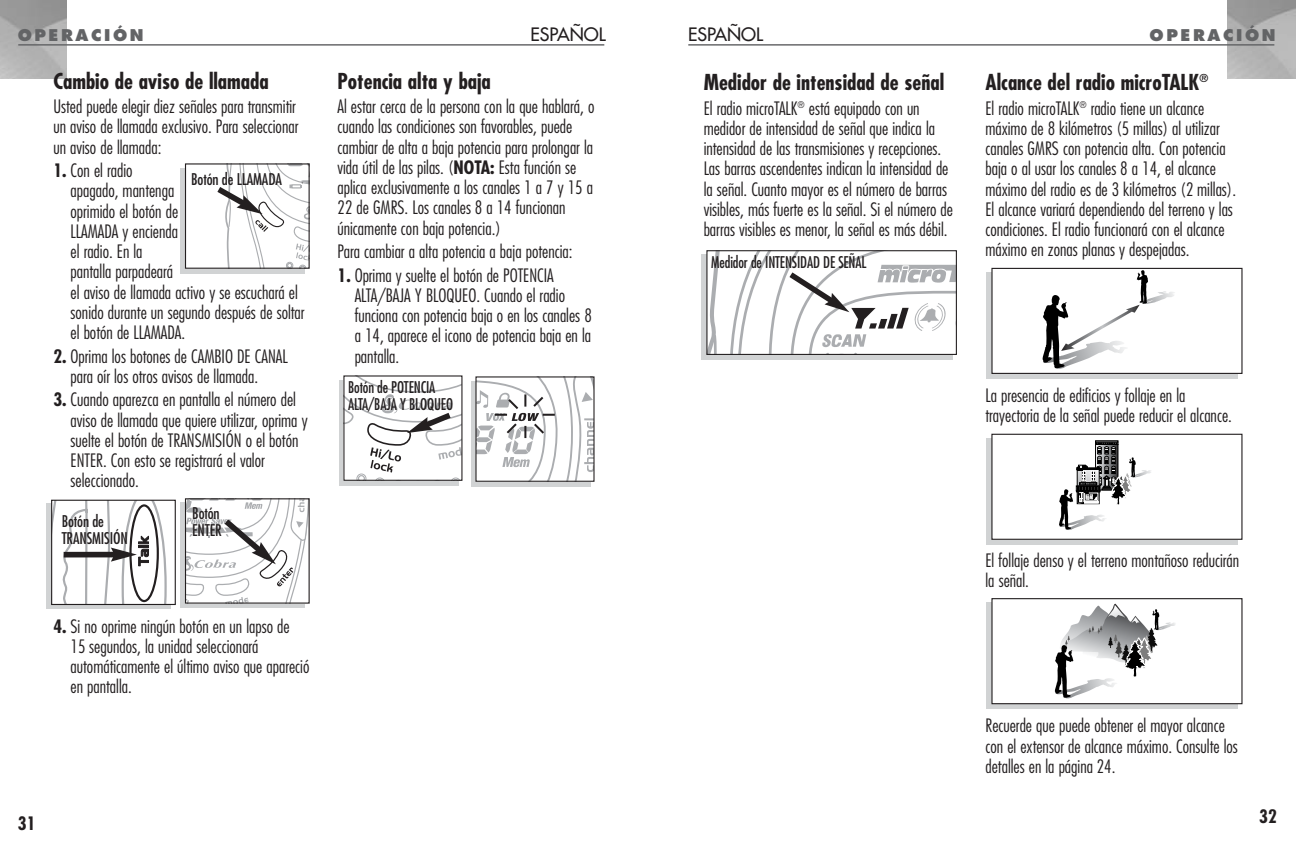
<style>
.page{position:relative;width:1296px;height:851px;background:#fff}
.page>*{position:absolute;margin:0;border:0;box-sizing:border-box;transform-origin:0 0}
.t1{font:700 condensed 21.38px "Futura";color:#231f20}
.t2{font:300 condensed 18px/20.2px "Futura";color:#231f20}
.t3{font:18px "Futura";color:#231f20}
.t4{font:700 condensed 18px "Futura";color:#231f20}
.t5{font:condensed 15.75px/16.9px "Futura";letter-spacing:-.01em;color:#231f20;scale:.95 1}
.t6{font:condensed 15.75px/16.9px "Futura";letter-spacing:-.01em;color:#231f20}
.t7{font:800 15.75px "Futura";letter-spacing:.165em;color:#636466}
.s1{font-weight:700}
</style>
<div class="page">
<hr style="left:688px;top:44px;width:586px;height:2px;background:#636466">
<hr style="left:18px;top:44px;width:586px;height:2px;background:#636466">
<div style="left:339px;top:380px;width:119px;height:105px;background:#d1d3d4"></div>
<svg style="left:344px;top:376px;width:118px;height:105px;background:#e8e7e8"></svg>
<svg style="left:471px;top:381px;width:119px;height:105px"></svg>
<svg style="left:477px;top:378px;width:116px;height:102px"></svg>
<div style="left:47px;top:503px;width:124px;height:106px;background:#d1d3d4"></div>
<div style="left:51px;top:499px;width:125px;height:106px;border:1px solid #231f20"></div>
<svg style="left:52px;top:500px;width:123px;height:104px;background:#e0e0e0"></svg>
<div style="left:180px;top:502px;width:125px;height:106px;background:#d1d3d4"></div>
<div style="left:185px;top:498px;width:125px;height:105px;border:1px solid #231f20"></div>
<svg style="left:186px;top:499px;width:123px;height:104px;background:#e7e7e8"></svg>
<div style="left:180px;top:168px;width:125px;height:105px;background:#d1d3d4"></div>
<div style="left:186px;top:164px;width:123px;height:104px;background:#fff"></div>
<div style="left:185px;top:163px;width:125px;height:106px;border:1px solid #231f20"></div>
<svg style="left:211px;top:164px;width:99px;height:104px"></svg>
<div style="left:987px;top:272px;width:251px;height:106px;background:#d1d3d4"></div>
<div style="left:987px;top:438px;width:251px;height:106px;background:#d1d3d4"></div>
<svg style="left:987px;top:602px;width:251px;height:106px"></svg>
<div style="left:992px;top:268px;width:250px;height:105px;background:#fff"></div>
<svg style="left:1042px;top:270px;width:133px;height:99px"></svg>
<div style="left:991px;top:268px;width:252px;height:106px;border:1px solid #231f20"></div>
<div style="left:992px;top:434px;width:250px;height:105px;background:#fff"></div>
<div style="left:1095px;top:440px;width:23px;height:2px;background:#fff;border:1px solid #000"></div>
<svg style="left:1059px;top:442px;width:92px;height:88px"></svg>
<div style="left:991px;top:433px;width:252px;height:107px;border:1px solid #231f20"></div>
<div style="left:992px;top:598px;width:250px;height:105px;background:#fff"></div>
<svg style="left:1054px;top:603px;width:121px;height:95px"></svg>
<div style="left:991px;top:598px;width:252px;height:106px;border:1px solid #231f20"></div>
<div style="left:701px;top:255px;width:252px;height:105px;background:#d1d3d4"></div>
<svg style="left:707px;top:251px;width:250px;height:104px;background:#e6e6e7"></svg>
<p class="t7" style="left:18px;top:28px;width:128px">OPERACIÓN</p>
<p class="t3" style="left:531px;top:25px;width:77px">ESPAÑOL</p>
<p class="t3" style="left:688px;top:25px;width:77px">ESPAÑOL</p>
<p class="t7" style="left:1150px;top:28px;width:128px">OPERACIÓN</p>
<p class="t1" style="left:53px;top:71px;width:217px">Cambio de aviso de llamada</p>
<p class="t2" style="left:53px;top:97px;width:246px">Usted puede elegir diez señales para transmitir un aviso de llamada exclusivo. Para seleccionar un aviso de llamada:</p>
<p class="t2" style="left:71px;top:161px;width:235px;text-indent:-17px"><span class="s1">1.</span> Con el radio<br>apagado, mantenga<br>oprimido el botón de<br>LLAMADA y encienda<br>el radio. En la<br>pantalla parpadeará<br>el aviso de llamada activo y se escuchará el sonido durante un segundo después de soltar el botón de LLAMADA.</p>
<p class="t2" style="left:71px;top:347px;width:219px;text-indent:-17px"><span class="s1">2.</span> Oprima los botones de CAMBIO DE CANAL para oír los otros avisos de llamada.</p>
<p class="t2" style="left:71px;top:391px;width:239px;text-indent:-17px"><span class="s1">3.</span> Cuando aparezca en pantalla el número del aviso de llamada que quiere utilizar, oprima y suelte el botón de TRANSMISIÓN o el botón ENTER. Con esto se registrará el valor seleccionado.</p>
<p class="t6" style="left:191px;top:172px;width:92px">Botón de LLAMADA</p>
<p class="t6" style="left:62px;top:514px;width:68px">Botón de<br>TRANSMISIÓN</p>
<p class="t6" style="left:192px;top:506px;width:31px">Botón<br>ENTER</p>
<p class="t1" style="left:338px;top:71px;width:155px">Potencia alta y baja</p>
<p class="t2" style="left:338px;top:97px;width:258px">Al estar cerca de la persona con la que hablará, o cuando las condiciones son favorables, puede cambiar de alta a baja potencia para prolongar la vida útil de las pilas. (<span class="s1">NOTA:</span> Esta función se aplica exclusivamente a los canales 1 a 7 y 15 a 22 de GMRS. Los canales 8 a 14 funcionan únicamente con baja potencia.)</p>
<p class="t2" style="left:338px;top:242px;width:237px">Para cambiar a alta potencia a baja potencia:</p>
<p class="t2" style="left:355px;top:266px;width:239px;text-indent:-17px"><span class="s1">1.</span> Oprima y suelte el botón de POTENCIA ALTA/BAJA Y BLOQUEO. Cuando el radio funciona con potencia baja o en los canales 8 a 14, aparece el icono de potencia baja en la pantalla.</p>
<p class="t5" style="left:348px;top:379px;width:112px">Botón de POTENCIA<br>ALTA/BAJA Y BLOQUEO</p>
<p class="t2" style="left:71px;top:617px;width:240px;text-indent:-17px"><span class="s1">4.</span> Si no oprime ningún botón en un lapso de<br>15 segundos, la unidad seleccionará automáticamente el último aviso que apareció en pantalla.</p>
<p class="t1" style="left:704px;top:73px;width:242px">Medidor de intensidad de señal</p>
<p class="t2" style="left:704px;top:99px;width:251px">El radio microTALK<sup>®</sup> está equipado con un medidor de intensidad de señal que indica la intensidad de las transmisiones y recepciones.<br>Las barras ascendentes indican la intensidad de la señal. Cuanto mayor es el número de barras visibles, más fuerte es la señal. Si el número de barras visibles es menor, la señal es más débil.</p>
<p class="t5" style="left:711px;top:255px;width:165px">Medidor de INTENSIDAD DE SEÑAL</p>
<p class="t1" style="left:986px;top:73px;width:224px">Alcance del radio microTALK<sup>®</sup></p>
<p class="t2" style="left:985px;top:99px;width:252px">El radio microTALK<sup>®</sup> radio tiene un alcance máximo de 8 kilómetros (5 millas) al utilizar canales GMRS con potencia alta. Con potencia baja o al usar los canales 8 a 14, el alcance máximo del radio es de 3 kilómetros (2 millas).<br>El alcance variará dependiendo del terreno y las condiciones. El radio funcionará con el alcance máximo en zonas planas y despejadas.</p>
<p class="t2" style="left:985px;top:386px;width:248px">La presencia de edificios y follaje en la trayectoria de la señal puede reducir el alcance.</p>
<p class="t2" style="left:985px;top:551px;width:255px">El follaje denso y el terreno montañoso reducirán la señal.</p>
<p class="t2" style="left:985px;top:716px;width:254px">Recuerde que puede obtener el mayor alcance con el extensor de alcance máximo. Consulte los detalles en la página 24.</p>
<p class="t4" style="left:18px;top:815px;width:19px">31</p>
<p class="t4" style="left:1259px;top:808px;width:19px">32</p>
</div>
